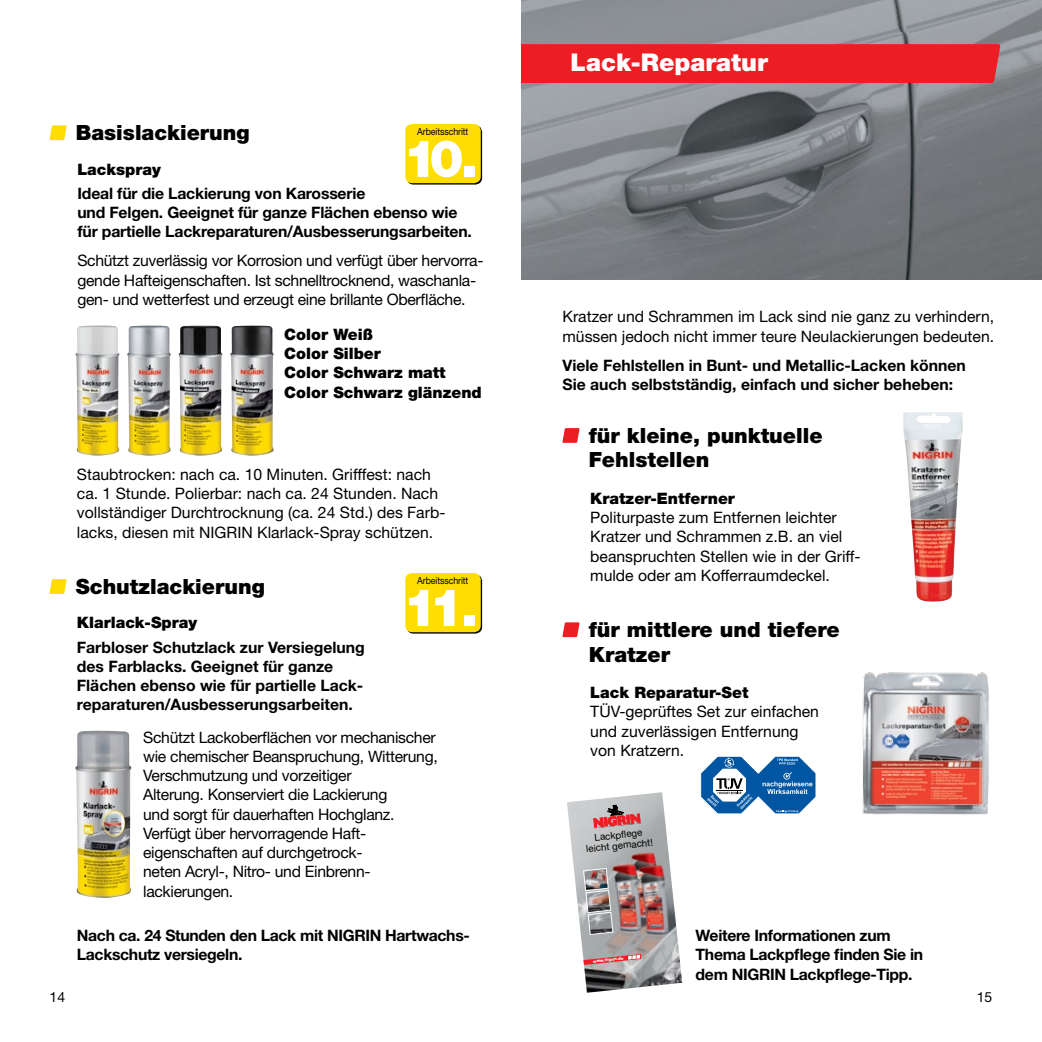
<style>
.page{position:relative;width:1042px;height:1042px;background:#fff}
.page>*{position:absolute;margin:0;border:0;box-sizing:border-box;transform-origin:0 0}
.t1{font:900 51.45px "Helvetica Neue";color:#fff}
.t2{font:900 24.5px "Helvetica Neue";color:#fff}
.t3{font:900 21px/24.5px "Helvetica Neue";color:#000}
.t4{font:700 15.75px/19.2px "Helvetica Neue LT Std";letter-spacing:-.01em;color:#000}
.t5{font:15.75px/19.2px "Helvetica Neue LT Std";color:#000}
.t6{font:15.75px/19.2px "Helvetica Neue LT Std";letter-spacing:-.02em;color:#000}
.t7{font:900 15.75px/19.2px "Helvetica Neue";color:#000}
.t8{font:14px "Helvetica Neue LT Std";color:#000}
.t9{font:9.8px "Helvetica Neue LT Std";letter-spacing:-.01em;color:#000;scale:.9 1}
.t10{font:9.8px/10.7px "Helvetica Neue LT Std";letter-spacing:-.01em;color:#000;text-align:center}
.t11{font:900 4.02px "Helvetica Neue";color:#fff}
</style>
<div class="page">
<img style="left:521px;top:0;width:521px;height:279px">
<div style="left:521px;top:44px;width:479px;height:39px;background:#ed1d24"></div>
<svg style="left:49px;top:125px;width:18px;height:15px"></svg>
<img style="left:76px;top:325px;width:44px;height:130px">
<img style="left:127px;top:325px;width:44px;height:130px">
<img style="left:230px;top:325px;width:44px;height:130px">
<img style="left:179px;top:325px;width:43px;height:130px">
<svg style="left:49px;top:579px;width:18px;height:15px"></svg>
<img style="left:75px;top:730px;width:57px;height:168px">
<img style="left:567px;top:792px;width:115px;height:201px">
<svg style="left:583px;top:868px;width:30px;height:67px;background:#a29d9e"></svg>
<svg style="left:593px;top:804px;width:48px;height:25px"></svg>
<svg style="left:583px;top:954px;width:58px;height:11px"></svg>
<svg style="left:562px;top:428px;width:18px;height:15px"></svg>
<svg style="left:562px;top:622px;width:18px;height:15px"></svg>
<img style="left:903px;top:412px;width:60px;height:189px">
<img style="left:862px;top:672px;width:127px;height:143px">
<svg style="left:700px;top:756px;width:116px;height:58px"></svg>
<div style="left:407px;top:125px;width:75px;height:60px;border:2px solid #000;border-radius:6px"></div>
<div style="left:406px;top:125px;width:73px;height:57px;background:#fd0;border-radius:6px"></div>
<div style="left:405px;top:124px;width:76px;height:59px;border:2px solid #fd0;border-radius:6px"></div>
<div style="left:407px;top:574px;width:75px;height:59px;border:2px solid #000;border-radius:6px"></div>
<div style="left:406px;top:574px;width:73px;height:57px;background:#fd0;border-radius:6px"></div>
<div style="left:405px;top:573px;width:76px;height:59px;border:2px solid #fd0;border-radius:6px"></div>
<h2 class="t2" style="left:570px;top:48px;width:199px">Lack-Reparatur</h2>
<h3 class="t3" style="left:76px;top:120px;width:175px">Basislackierung</h3>
<p class="t7" style="left:77px;top:159px;width:85px">Lackspray</p>
<p class="t4" style="left:77px;top:183px;width:396px">Ideal für die Lackierung von Karosserie<br>und Felgen. Geeignet für ganze Flächen ebenso wie für partielle Lackreparaturen/Ausbesserungsarbeiten.</p>
<p class="t6" style="left:77px;top:251px;width:408px">Schützt zuverlässig vor Korrosion und verfügt über hervorra&shy;gende Hafteigenschaften. Ist schnelltrocknend, waschanla&shy;gen- und wetterfest und erzeugt eine brillante Oberfläche.</p>
<p class="t7" style="left:284px;top:325px;width:199px">Color Weiß<br>Color Silber<br>Color Schwarz matt<br>Color Schwarz glänzend</p>
<p class="t9" style="left:417px;top:125px;width:58px">Arbeitsschritt</p>
<h1 class="t1" style="left:403px;top:128px;width:76px">10.</h1>
<p class="t5" style="left:562px;top:307px;width:433px">Kratzer und Schrammen im Lack sind nie ganz zu verhindern, müssen jedoch nicht immer teure Neulackierungen bedeuten.</p>
<p class="t4" style="left:562px;top:355px;width:405px">Viele Fehlstellen in Bunt- und Metallic-Lacken können<br>Sie auch selbstständig, einfach und sicher beheben:</p>
<h3 class="t3" style="left:589px;top:423px;width:235px">für kleine, punktuelle<br>Fehlstellen</h3>
<p class="t5" style="left:77px;top:464px;width:370px">Staubtrocken: nach ca. 10 Minuten. Grifffest: nach ca. 1 Stunde. Polierbar: nach ca. 24 Stunden. Nach vollständiger Durchtrocknung (ca. 24 Std.) des Farb&shy;lacks, diesen mit NIGRIN Klarlack-Spray schützen.</p>
<h3 class="t3" style="left:76px;top:574px;width:190px">Schutzlackierung</h3>
<p class="t7" style="left:77px;top:613px;width:122px">Klarlack-Spray</p>
<p class="t4" style="left:77px;top:637px;width:289px">Farbloser Schutzlack zur Versiegelung des Farblacks. Geeignet für ganze Flächen ebenso wie für partielle Lack&shy;reparaturen/Ausbesserungsarbeiten.</p>
<p class="t6" style="left:143px;top:727px;width:296px">Schützt Lackoberflächen vor mechanischer wie chemischer Beanspruchung, Witterung, Verschmutzung und vorzeitiger<br>Alterung. Konserviert die Lackierung<br>und sorgt für dauerhaften Hochglanz.<br>Verfügt über hervorragende Haft&shy;eigenschaften auf durchgetrock-<br>neten Acryl-, Nitro- und Einbrenn&shy;lackierungen.</p>
<p class="t4" style="left:77px;top:925px;width:394px">Nach ca. 24 Stunden den Lack mit NIGRIN Hartwachs-<br>Lackschutz versiegeln.</p>
<p class="t4" style="left:695px;top:925px;width:229px">Weitere Informationen zum<br>Thema Lackpflege finden Sie in dem NIGRIN Lackpflege-Tipp.</p>
<p class="t7" style="left:590px;top:488px;width:146px">Kratzer-Entferner</p>
<p class="t5" style="left:590px;top:508px;width:272px">Politurpaste zum Entfernen leichter Kratzer und Schrammen z.B. an viel beanspruchten Stellen wie in der Griff&shy;mulde oder am Kofferraumdeckel.</p>
<p class="t9" style="left:417px;top:574px;width:58px">Arbeitsschritt</p>
<h1 class="t1" style="left:403px;top:577px;width:76px">11.</h1>
<h3 class="t3" style="left:589px;top:617px;width:252px">für mittlere und tiefere<br>Kratzer</h3>
<p class="t7" style="left:590px;top:683px;width:160px">Lack Reparatur-Set</p>
<p class="t5" style="left:590px;top:702px;width:230px">TÜV-geprüftes Set zur einfachen und zuverlässigen Entfernung von Kratzern.</p>
<p class="t10" style="left:584px;top:833px;width:68px;rotate:-6deg">Lackpfl ege leicht gemacht!</p>
<p class="t11" style="left:593px;top:959px;width:32px;rotate:-6deg">www.nigrin.de</p>
<p class="t8" style="left:50px;top:989px;width:17px">14</p>
<p class="t8" style="left:977px;top:989px;width:17px">15</p>
</div>
